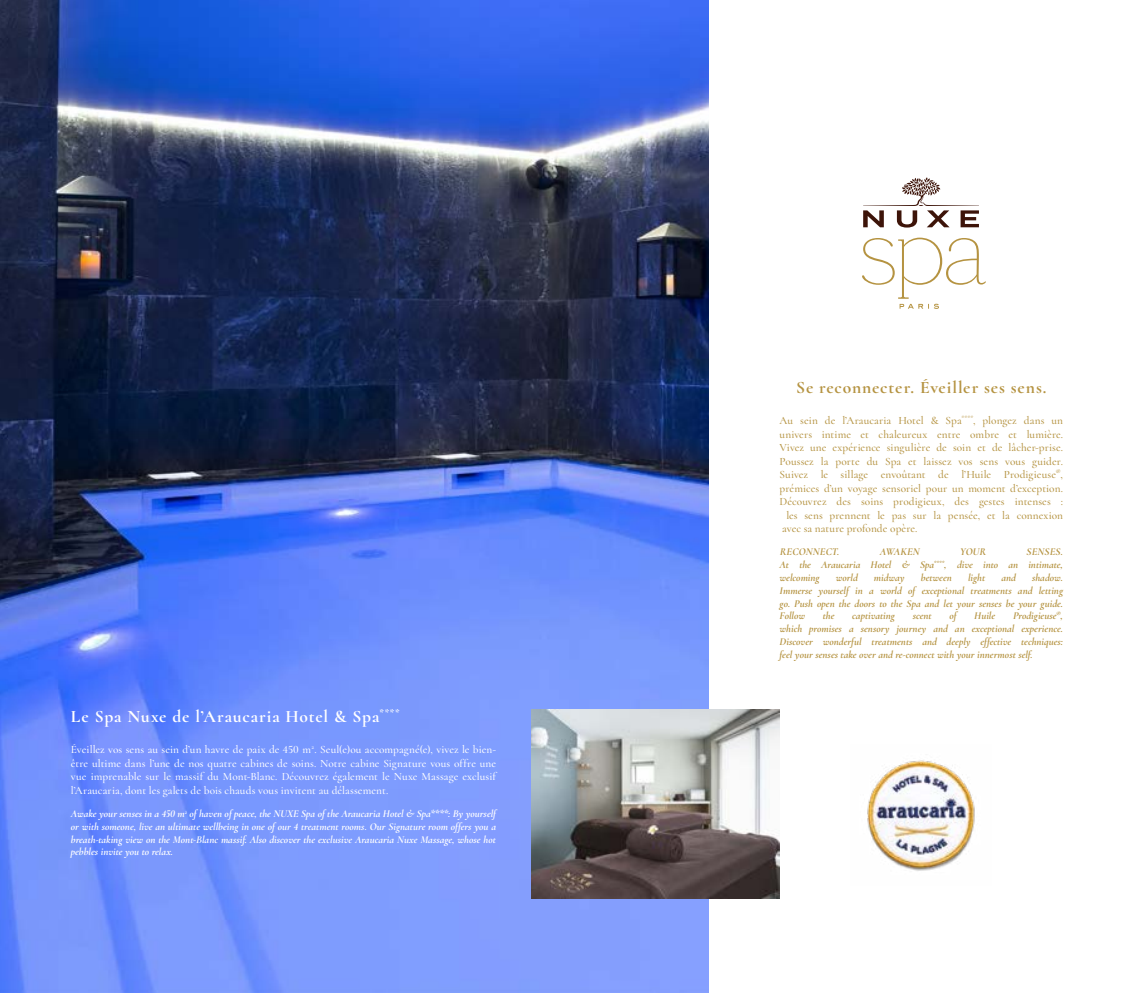
<style>
.page{position:relative;width:1134px;height:993px;background:#fff}
.page>*{position:absolute;margin:0;border:0;box-sizing:border-box;transform-origin:0 0}
.t1{font:700 17.5px "Cormorant";letter-spacing:.045em;color:#fff}
.t2{font:700 17.5px "Cormorant";letter-spacing:.05em;color:#b59341}
.t3{font:500 11.25px "Cormorant";letter-spacing:.005em;color:#b59341}
.t4{font:500 11.25px/13.5px "Cormorant";letter-spacing:.005em;color:#fff;text-align:justify}
.t5{font:italic 700 10.62px/12.8px "Cormorant";color:#b59341;text-align:justify}
.t6{font:italic 700 10.62px/12.8px "Cormorant";color:#fff;text-align:justify}
</style>
<div class="page">
<img style="left:0;top:0;width:709px;height:992px">
<svg style="left:863px;top:177px;width:116px;height:50px"></svg>
<svg style="left:862px;top:237px;width:124px;height:72px"></svg>
<img style="left:531px;top:709px;width:249px;height:189px">
<img style="left:867px;top:760px;width:108px;height:111px">
<h1 class="t1" style="left:71px;top:705px;width:330px">Le Spa Nuxe de l’Araucaria Hotel &amp; Spa<sup>****</sup></h1>
<p class="t4" style="left:71px;top:742px;width:427px">Éveillez vos sens au sein d’un havre de paix de 450 m<sup>2</sup>. Seul(e)ou accompagné(e), vivez le bien&shy;être ultime dans l’une de nos quatre cabines de soins. Notre cabine Signature vous offre une vue imprenable sur le massif du Mont-Blanc. Découvrez également le Nuxe Massage exclusif l’Araucaria, dont les galets de bois chauds vous invitent au délassement.</p>
<p class="t6" style="left:71px;top:807px;width:427px">Awake your senses in a 450 m<sup>2</sup> of haven of peace, the NUXE Spa of the Araucaria Hotel &amp; Spa****: By yourself or with someone, live an ultimate wellbeing in one of our 4 treatment rooms. Our Signature room offers you a breath-taking view on the Mont-Blanc massif. Also discover the exclusive Araucaria Nuxe Massage, whose hot pebbles invite you to relax.</p>
<h1 class="t2" style="left:796px;top:376px;width:252px">Se reconnecter. Éveiller ses sens.</h1>
<p class="t3" style="left:780px;top:413px;width:285px">Au sein de l’Araucaria Hotel &amp; Spa<sup>****</sup>, plongez dans un</p>
<p class="t3" style="left:780px;top:427px;width:285px">univers intime et chaleureux entre ombre et lumière.</p>
<p class="t3" style="left:780px;top:440px;width:285px">Vivez une expérience singulière de soin et de lâcher-prise.</p>
<p class="t3" style="left:780px;top:454px;width:285px">Poussez la porte du Spa et laissez vos sens vous guider.</p>
<p class="t3" style="left:780px;top:467px;width:285px">Suivez le sillage envoûtant de l’Huile Prodigieuse<sup>®</sup>,</p>
<p class="t3" style="left:780px;top:481px;width:285px">prémices d’un voyage sensoriel pour un moment d’exception.</p>
<p class="t3" style="left:780px;top:494px;width:285px">Découvrez des soins prodigieux, des gestes intenses :</p>
<p class="t3" style="left:786px;top:508px;width:278px">les sens prennent le pas sur la pensée, et la connexion</p>
<p class="t3" style="left:782px;top:521px;width:137px">avec sa nature profonde opère.</p>
<p class="t5" style="left:780px;top:545px;width:61px">RECONNECT.</p>
<p class="t5" style="left:880px;top:545px;width:41px">AWAKEN</p>
<p class="t5" style="left:960px;top:545px;width:27px">YOUR</p>
<p class="t5" style="left:780px;top:545px;width:285px;text-indent:247px">SENSES.<br>At the Araucaria Hotel &amp; Spa<sup>****</sup>, dive into an intimate, welcoming</p>
<p class="t5" style="left:780px;top:571px;width:285px;text-indent:252px">shadow.<br>Immerse yourself in a world of exceptional treatments and letting go. Push open the doors to the Spa and let your senses be your guide.<br>Follow</p>
<p class="t5" style="left:836px;top:571px;width:23px">world</p>
<p class="t5" style="left:874px;top:571px;width:32px">midway</p>
<p class="t5" style="left:921px;top:571px;width:33px">between</p>
<p class="t5" style="left:968px;top:571px;width:19px">light</p>
<p class="t5" style="left:1001px;top:571px;width:16px">and</p>
<p class="t5" style="left:780px;top:609px;width:285px;text-indent:233px">Prodigieuse<sup>®</sup>, which promises a sensory journey and an exceptional experience.<br>Discover wonderful treatments and deeply effective techniques: feel your senses take over and re-connect with your innermost self.</p>
<p class="t5" style="left:823px;top:609px;width:13px">the</p>
<p class="t5" style="left:852px;top:609px;width:44px">captivating</p>
<p class="t5" style="left:913px;top:609px;width:20px">scent</p>
<p class="t5" style="left:949px;top:609px;width:9px">of</p>
<p class="t5" style="left:974px;top:609px;width:23px">Huile</p>
</div>
